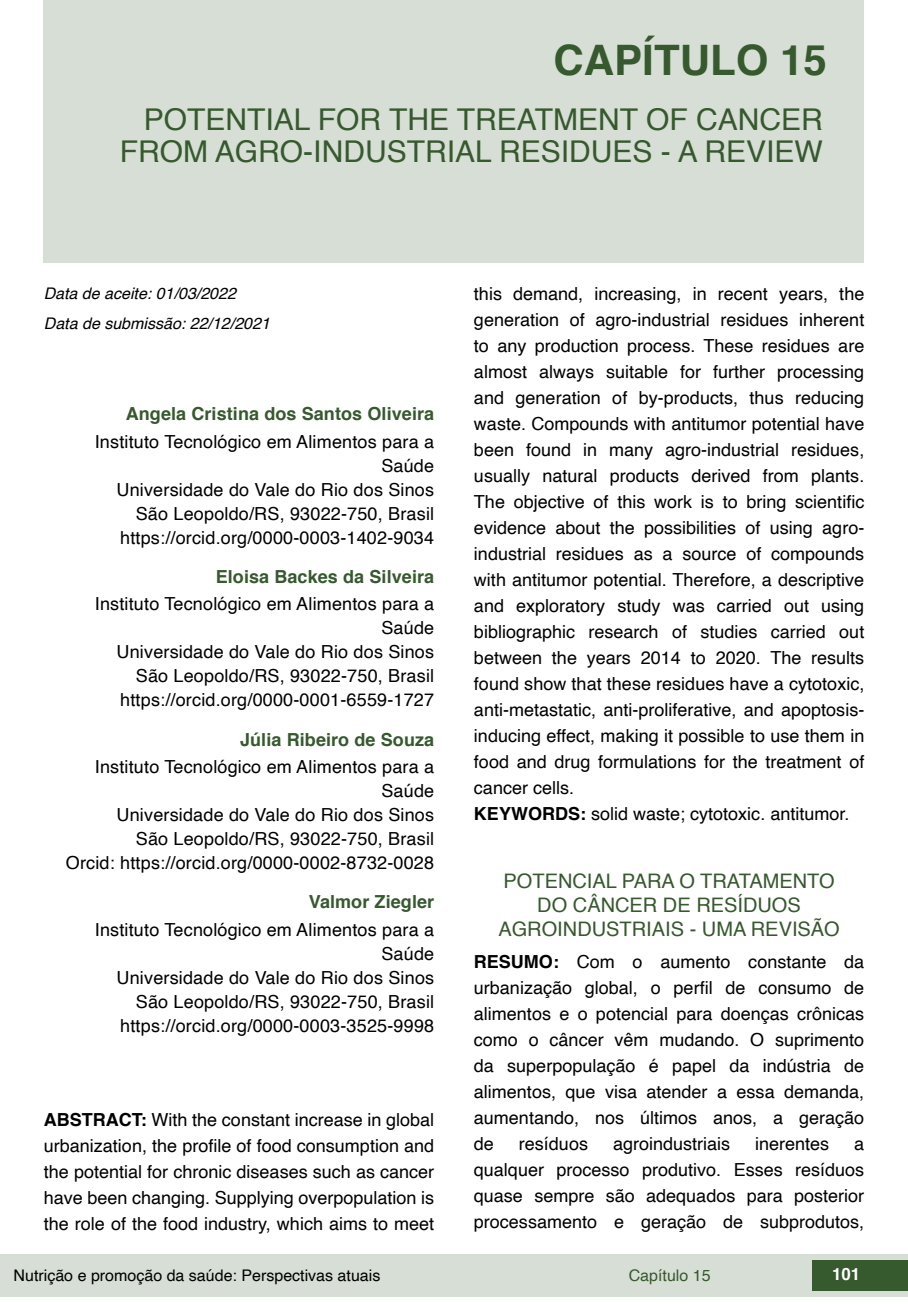
<style>
.page{position:relative;width:908px;height:1304px;background:#fff}
.page>*{position:absolute;margin:0;border:0;box-sizing:border-box;transform-origin:0 0}
.t1{font:700 42px "Helvetica";color:#36592e}
.t2{font:30px/32px "Helvetica";color:#36592e;text-align:right}
.t3{font:20px/24px "Helvetica";color:#36592e;text-align:center}
.t4{font:18px/26px "Helvetica";color:#000;text-align:right}
.t5{font:700 18px "Helvetica";letter-spacing:.005em;color:#36592e}
.t6{font:700 16.8px "Helvetica";color:#fff}
.t7{font:italic 16px "Helvetica";color:#000}
.t8{font:16px "Helvetica";color:#000}
.t9{font:16px "Helvetica";color:#36592e}
.s1{font-weight:700}
</style>
<div class="page">
<div style="left:0;top:1254px;width:906px;height:43px;background:#d7ded5"></div>
<div style="left:812px;top:1261px;width:95px;height:30px;background:#36592e"></div>
<div style="left:44px;top:0;width:819px;height:263px;background:#d7ded5"></div>
<h1 class="t1" style="left:553px;top:26px;width:275px">CAPÍTULO 15</h1>
<h2 class="t2" style="left:120px;top:104px;width:704px">POTENTIAL FOR THE TREATMENT OF CANCER<br>FROM AGRO-INDUSTRIAL RESIDUES - A REVIEW</h2>
<p class="t7" style="left:44px;top:280px;width:194px">Data de aceite: 01/03/2022</p>
<p class="t7" style="left:44px;top:311px;width:227px">Data de submissão: 22/12/2021</p>
<p class="t5" style="left:126px;top:399px;width:310px">Angela Cristina dos Santos Oliveira</p>
<p class="t4" style="left:95px;top:430px;width:341px;line-height:24px">Instituto Tecnológico em Alimentos para a Saúde<br>Universidade do Vale do Rio dos Sinos São Leopoldo/RS, 93022-750, Brasil https://orcid.org/0000-0003-1402-9034</p>
<p class="t5" style="left:215px;top:562px;width:220px">Eloisa Backes da Silveira</p>
<p class="t4" style="left:95px;top:592px;width:341px;line-height:24px">Instituto Tecnológico em Alimentos para a Saúde<br>Universidade do Vale do Rio dos Sinos São Leopoldo/RS, 93022-750, Brasil https://orcid.org/0000-0001-6559-1727</p>
<p class="t5" style="left:240px;top:725px;width:195px">Júlia Ribeiro de Souza</p>
<p class="t4" style="left:66px;top:755px;width:369px;line-height:24px">Instituto Tecnológico em Alimentos para a Saúde<br>Universidade do Vale do Rio dos Sinos<br>São Leopoldo/RS, 93022-750, Brasil<br>Orcid: https://orcid.org/0000-0002-8732-0028</p>
<p class="t5" style="left:309px;top:887px;width:127px">Valmor Ziegler</p>
<p class="t4" style="left:95px;top:918px;width:341px;line-height:24px">Instituto Tecnológico em Alimentos para a Saúde<br>Universidade do Vale do Rio dos Sinos São Leopoldo/RS, 93022-750, Brasil https://orcid.org/0000-0003-3525-9998</p>
<p class="t4" style="left:44px;top:1107px;width:391px;text-align:justify"><span class="s1">ABSTRACT:</span> With the constant increase in global urbanization, the profile of food consumption and the potential for chronic diseases such as cancer have been changing. Supplying overpopulation is the role of the food industry, which aims to meet</p>
<p class="t4" style="left:474px;top:281px;width:391px;text-align:left">this demand, increasing, in recent years, the generation of agro-industrial residues inherent to any production process. These residues are almost always suitable for further processing and generation of by-products, thus reducing waste. Compounds with antitumor potential have been found in many agro-industrial residues, usually natural products derived from plants.<br>The objective of this work is to bring scientific evidence about the possibilities of using agro&shy;industrial residues as a source of compounds with antitumor potential. Therefore, a descriptive and exploratory study was carried out using bibliographic research of studies carried out between the years 2014 to 2020. The results found show that these residues have a cytotoxic, anti-metastatic, anti-proliferative, and apoptosis&shy;inducing effect, making it possible to use them in food and drug formulations for the treatment of cancer cells.<br><span class="s1">KEYWORDS:</span> solid waste; cytotoxic. antitumor.</p>
<p class="t3" style="left:498px;top:870px;width:343px">POTENCIAL PARA O TRATAMENTO<br>DO CÂNCER DE RESÍDUOS<br>AGROINDUSTRIAIS - UMA REVISÃO</p>
<p class="t4" style="left:473px;top:949px;width:391px;text-align:justify"><span class="s1">RESUMO:</span> Com o aumento constante da urbanização global, o perfil de consumo de alimentos e o potencial para doenças crônicas como o câncer vêm mudando. O suprimento da superpopulação é papel da indústria de alimentos, que visa atender a essa demanda, aumentando, nos últimos anos, a geração de</p>
<p class="t4" style="left:518px;top:1131px;width:71px">resíduos</p>
<p class="t4" style="left:612px;top:1131px;width:119px">agroindustriais</p>
<p class="t4" style="left:754px;top:1131px;width:76px">inerentes</p>
<p class="t4" style="left:473px;top:1131px;width:391px;text-align:justify;text-indent:380px">a qualquer processo produtivo. Esses resíduos quase sempre são adequados para posterior processamento e geração de subprodutos,</p>
<p class="t8" style="left:14px;top:1263px;width:368px">Nutrição e promoção da saúde: Perspectivas atuais</p>
<p class="t9" style="left:628px;top:1263px;width:83px">Capítulo 15</p>
<p class="t6" style="left:831px;top:1261px;width:30px">101</p>
</div>
